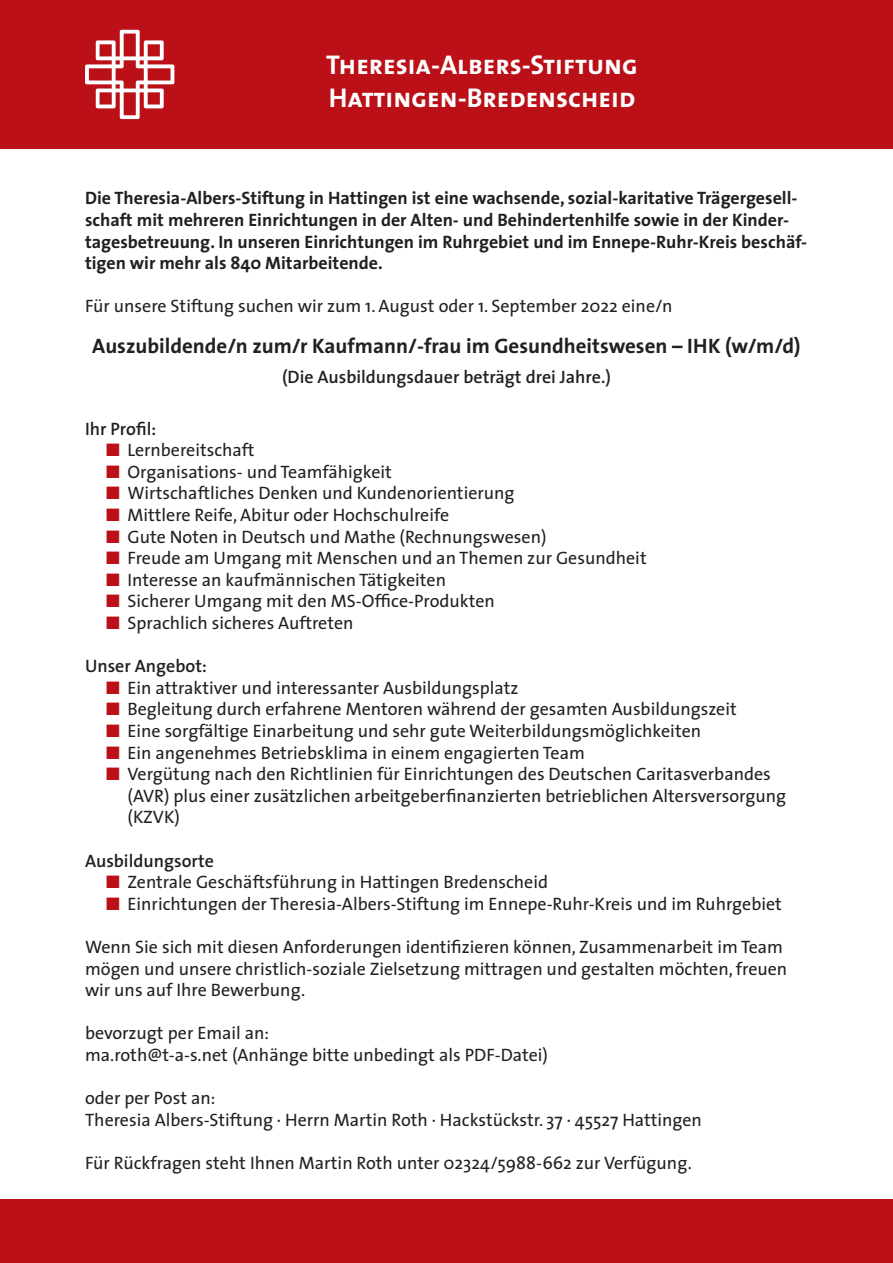
<style>
.page{position:relative;width:893px;height:1263px;background:#fff}
.page>*{position:absolute;margin:0;border:0;box-sizing:border-box;transform-origin:0 0}
.t1{font:27.3px/32.7px "The Sans Bold Caps";color:#fff}
.t2{font:700 21px "The Sans";color:#231f20}
.t3{font:18px/21.6px "The Sans";color:#231f20}
.t4{font:700 18px/21.6px "The Sans";color:#231f20}
.t5{font:600 18px "The Sans";color:#231f20}
.s1{color:#bb1018}
</style>
<div class="page">
<div style="left:0;top:0;width:893px;height:149px;background:#bb1018"></div>
<svg style="left:85px;top:30px;width:89px;height:89px"></svg>
<div style="left:0;top:1199px;width:893px;height:64px;background:#bb1018"></div>
<h1 class="t1" style="left:326px;top:48px;width:313px">Theresia-Albers-Stiftung<br>Hattingen-Bredenscheid</h1>
<p class="t4" style="left:85px;top:187px;width:724px">Die Theresia-Albers-Stiftung in Hattingen ist eine wachsende, sozial-karitative Trägergesell&shy;schaft mit mehreren Einrichtungen in der Alten- und Behindertenhilfe sowie in der Kinder&shy;tagesbetreuung. In unseren Einrichtungen im Ruhrgebiet und im Ennepe-Ruhr-Kreis beschäf&shy;tigen wir mehr als 840 Mitarbeitende.</p>
<p class="t3" style="left:85px;top:295px;width:589px">Für unsere Stiftung suchen wir zum 1. August oder 1. September 2022 eine/n</p>
<p class="t2" style="left:92px;top:328px;width:710px">Auszubildende/n zum/r Kaufmann/-frau im Gesundheitswesen – IHK (w/m/d)</p>
<p class="t5" style="left:282px;top:362px;width:330px">(Die Ausbildungsdauer beträgt drei Jahre.)</p>
<p class="t5" style="left:85px;top:413px;width:73px">Ihr Profil:</p>
<p class="t3" style="left:106px;top:439px;width:150px"><span class="s1">■</span> Lernbereitschaft</p>
<p class="t3" style="left:106px;top:460px;width:287px"><span class="s1">■</span> Organisations- und Teamfähigkeit</p>
<p class="t3" style="left:106px;top:482px;width:410px"><span class="s1">■</span> Wirtschaftliches Denken und Kundenorientierung</p>
<p class="t3" style="left:106px;top:503px;width:344px"><span class="s1">■</span> Mittlere Reife, Abitur oder Hochschulreife</p>
<p class="t3" style="left:106px;top:525px;width:442px"><span class="s1">■</span> Gute Noten in Deutsch und Mathe (Rechnungswesen)</p>
<p class="t3" style="left:106px;top:547px;width:542px"><span class="s1">■</span> Freude am Umgang mit Menschen und an Themen zur Gesundheit</p>
<p class="t3" style="left:106px;top:568px;width:341px"><span class="s1">■</span> Interesse an kaufmännischen Tätigkeiten</p>
<p class="t3" style="left:106px;top:590px;width:390px"><span class="s1">■</span> Sicherer Umgang mit den MS-Office-Produkten</p>
<p class="t3" style="left:106px;top:611px;width:249px"><span class="s1">■</span> Sprachlich sicheres Auftreten</p>
<p class="t5" style="left:85px;top:651px;width:123px">Unser Angebot:</p>
<p class="t3" style="left:106px;top:676px;width:414px"><span class="s1">■</span> Ein attraktiver und interessanter Ausbildungsplatz</p>
<p class="t3" style="left:106px;top:698px;width:632px"><span class="s1">■</span> Begleitung durch erfahrene Mentoren während der gesamten Ausbildungszeit</p>
<p class="t3" style="left:106px;top:719px;width:596px"><span class="s1">■</span> Eine sorgfältige Einarbeitung und sehr gute Weiterbildungsmöglichkeiten</p>
<p class="t3" style="left:106px;top:741px;width:480px"><span class="s1">■</span> Ein angenehmes Betriebsklima in einem engagierten Team</p>
<p class="t3" style="left:128px;top:763px;width:660px;text-indent:-21px"><span class="s1">■</span> Vergütung nach den Richtlinien für Einrichtungen des Deutschen Caritasverbandes (AVR) plus einer zusätzlichen arbeitgeberfinanzierten betrieblichen Altersversorgung (KZVK)</p>
<p class="t5" style="left:85px;top:845px;width:131px">Ausbildungsorte</p>
<p class="t3" style="left:106px;top:871px;width:443px"><span class="s1">■</span> Zentrale Geschäftsführung in Hattingen Bredenscheid</p>
<p class="t3" style="left:106px;top:892px;width:677px"><span class="s1">■</span> Einrichtungen der Theresia-Albers-Stiftung im Ennepe-Ruhr-Kreis und im Ruhrgebiet</p>
<p class="t3" style="left:85px;top:935px;width:704px">Wenn Sie sich mit diesen Anforderungen identifizieren können, Zusammenarbeit im Team mögen und unsere christlich-soziale Zielsetzung mittragen und gestalten möchten, freuen wir uns auf Ihre Bewerbung.</p>
<p class="t3" style="left:85px;top:1022px;width:464px">bevorzugt per Email an:<br>ma.roth@t-a-s.net (Anhänge bitte unbedingt als PDF-Datei)</p>
<p class="t3" style="left:85px;top:1087px;width:618px">oder per Post an:<br>Theresia Albers-Stiftung · Herrn Martin Roth · Hackstückstr. 37 · 45527 Hattingen</p>
<p class="t3" style="left:85px;top:1151px;width:608px">Für Rückfragen steht Ihnen Martin Roth unter 02324/5988-662 zur Verfügung.</p>
</div>
